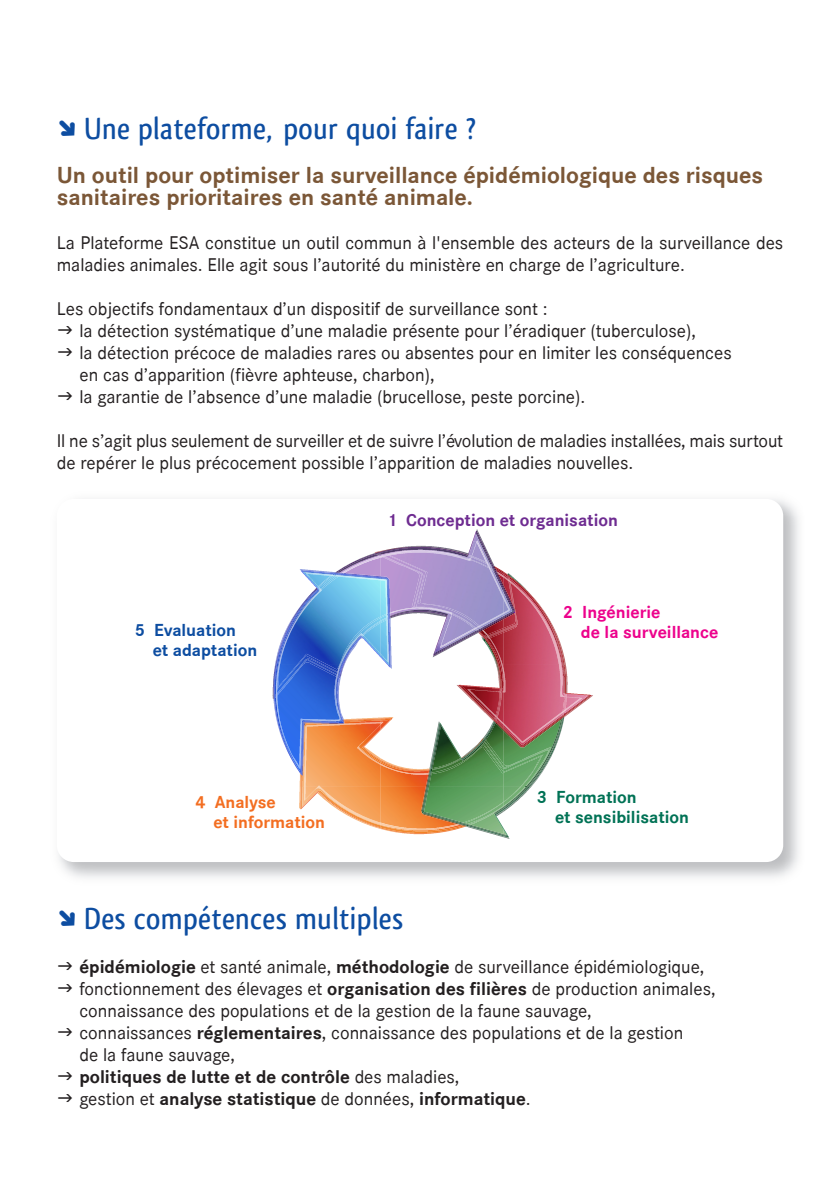
<style>
.page{position:relative;width:840px;height:1191px;background:#fff}
.page>*{position:absolute;margin:0;border:0;box-sizing:border-box;transform-origin:0 0}
.t1{font:500 32px "Qlassik";letter-spacing:.015em;color:#0d4da1}
.t2{font:700 24px/22px "Corporate S";color:#7b5737}
.t3{font:19px/22px "Corporate S";color:#231f20}
.t4{font:700 18px/20px "Corporate S";color:#ed028c}
.t5{font:700 18px/20px "Corporate S";color:#007255}
.t6{font:700 18px "Corporate S";color:#6e2c91}
.t7{font:700 18px/20px "Corporate S";color:#0d4da1}
.t8{font:700 18px/20px "Corporate S";color:#f36e21}
.s1{font-weight:700}
</style>
<div class="page">
<img style="left:58px;top:499px;width:741px;height:379px">
<div style="left:57px;top:499px;width:725px;height:363px;background:#fff;border-radius:17px"></div>
<img style="left:272px;top:529px;width:320px;height:309px">
<h1 class="t1" style="left:84px;top:110px;width:393px">Une plateforme, pour quoi faire ?</h1>
<p class="t2" style="left:57px;top:164px;width:707px">Un outil pour optimiser la surveillance épidémiologique des risques sanitaires prioritaires en santé animale.</p>
<p class="t3" style="left:57px;top:231px;width:727px">La Plateforme eSa constitue un outil commun à l'ensemble des acteurs de la surveillance des maladies animales. elle agit sous l’autorité du ministère en charge de l’agriculture.</p>
<p class="t3" style="left:79px;top:297px;width:653px;text-indent:-23px">Les objectifs fondamentaux d’un dispositif de surveillance sont :<br>la détection systématique d’une maladie présente pour l’éradiquer (tuberculose),<br>la détection précoce de maladies rares ou absentes pour en limiter les conséquences en cas d’apparition (fièvre aphteuse, charbon),<br>la garantie de l’absence d’une maladie (brucellose, peste porcine).</p>
<p class="t3" style="left:57px;top:429px;width:727px">il ne s’agit plus seulement de surveiller et de suivre l’évolution de maladies installées, mais surtout de repérer le plus précocement possible l’apparition de maladies nouvelles.</p>
<p class="t7" style="left:153px;top:620px;width:106px;text-indent:-18px">5 Evaluation<br>et adaptation</p>
<p class="t8" style="left:213px;top:792px;width:113px;text-indent:-18px">4 Analyse<br>et information</p>
<p class="t6" style="left:387px;top:509px;width:232px">1 Conception et organisation</p>
<p class="t4" style="left:580px;top:601px;width:139px;text-indent:-18px">2 Ingénierie<br>de la surveillance</p>
<p class="t5" style="left:554px;top:786px;width:135px;text-indent:-18px">3 Formation<br>et sensibilisation</p>
<h1 class="t1" style="left:84px;top:900px;width:320px">Des compétences multiples</h1>
<p class="t3" style="left:79px;top:955px;width:637px"><span class="s1">épidémiologie</span> et santé animale, <span class="s1">méthodologie</span> de surveillance épidémiologique, fonctionnement des élevages et <span class="s1">organisation des filières</span> de production animales, connaissance des populations et de la gestion de la faune sauvage,<br>connaissances <span class="s1">réglementaires</span>, connaissance des populations et de la gestion<br>de la faune sauvage,<br><span class="s1">politiques de lutte et de contrôle</span> des maladies,<br>gestion et <span class="s1">analyse statistique</span> de données, <span class="s1">informatique</span>.</p>
</div>
